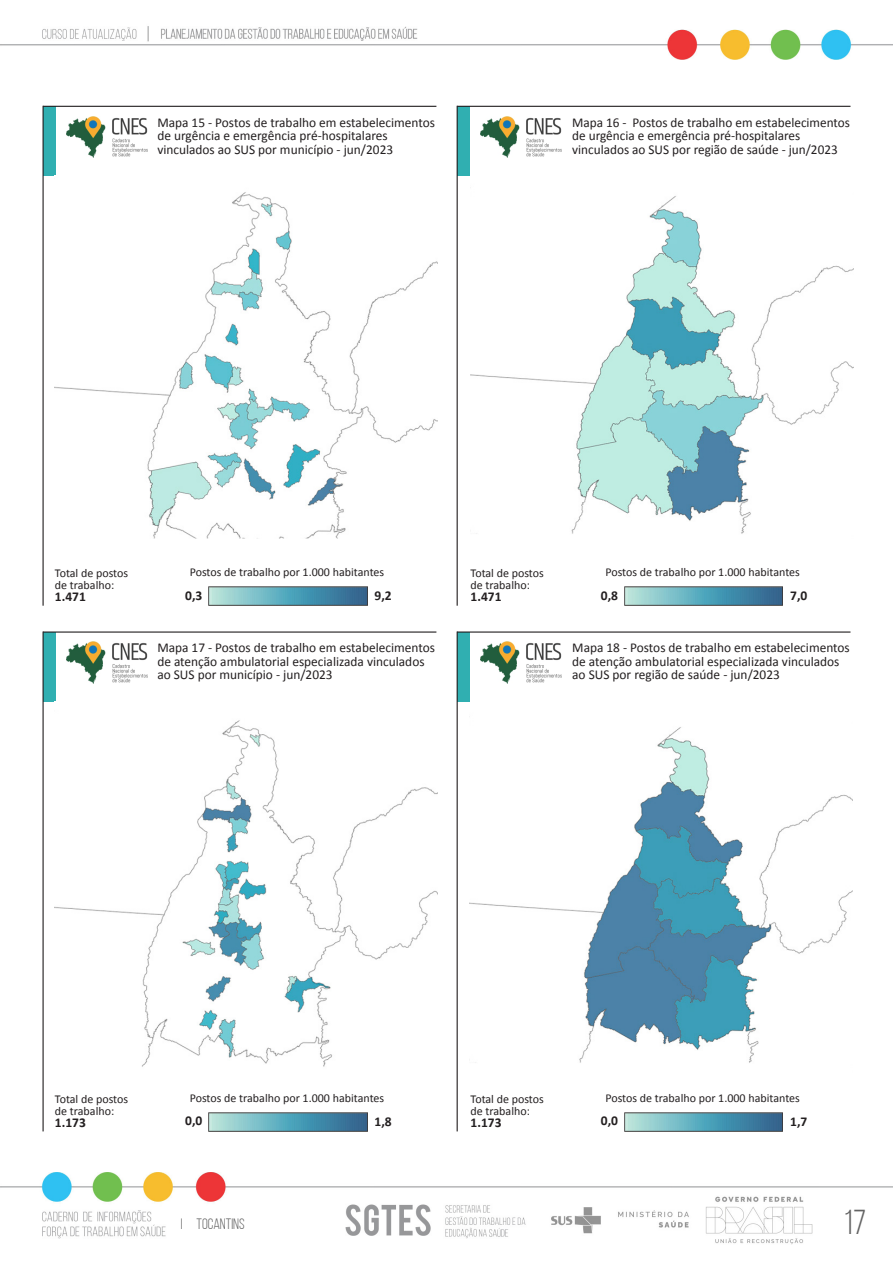
<style>
.page{position:relative;width:893px;height:1263px;background:#fff}
.page>*{position:absolute;margin:0;border:0;box-sizing:border-box;transform-origin:0 0}
.t1{font:34.5px "Bebas Neue";color:#636363}
.t2{font:15px "Bebas Neue";color:#636363}
.t3{font:13.5px/13.5px "Calibri";color:#231f20}
.t4{font:700 13.5px "Calibri";color:#231f20}
.t5{font:12px/12px "Calibri";color:#231f20}
</style>
<div class="page">
<img style="left:0;top:26px;width:893px;height:33px">
<img style="left:0;top:1172px;width:893px;height:73px">
<div style="left:43px;top:106px;width:12px;height:70px;background:#30afb1"></div>
<img style="left:66px;top:116px;width:82px;height:42px">
<hr style="left:43px;top:106px;width:393px;height:1px;background:#231f20">
<hr style="left:43px;top:106px;width:1px;height:500px;background:#231f20">
<div style="left:457px;top:106px;width:12px;height:70px;background:#30afb1"></div>
<img style="left:481px;top:116px;width:81px;height:42px">
<hr style="left:457px;top:106px;width:393px;height:1px;background:#231f20">
<hr style="left:457px;top:106px;width:1px;height:500px;background:#231f20">
<div style="left:43px;top:632px;width:12px;height:69px;background:#30afb1"></div>
<img style="left:66px;top:642px;width:82px;height:41px">
<hr style="left:43px;top:631px;width:393px;height:2px;background:#231f20">
<hr style="left:43px;top:631px;width:1px;height:500px;background:#231f20">
<div style="left:457px;top:632px;width:12px;height:69px;background:#30afb1"></div>
<img style="left:481px;top:642px;width:81px;height:41px">
<hr style="left:457px;top:631px;width:393px;height:2px;background:#231f20">
<hr style="left:457px;top:631px;width:1px;height:500px;background:#231f20">
<img style="left:55px;top:192px;width:383px;height:347px">
<img style="left:471px;top:196px;width:382px;height:338px">
<img style="left:209px;top:587px;width:158px;height:19px">
<img style="left:625px;top:587px;width:158px;height:19px">
<img style="left:55px;top:720px;width:383px;height:347px">
<img style="left:470px;top:727px;width:383px;height:336px">
<img style="left:209px;top:1112px;width:158px;height:19px">
<img style="left:625px;top:1112px;width:158px;height:19px">
<p class="t3" style="left:157px;top:115px;width:279px">Mapa 15 - Postos de trabalho em estabelecimentos de urgência e emergência pré-hospitalares vinculados ao SUS por município - jun/2023</p>
<p class="t3" style="left:572px;top:115px;width:279px">Mapa 16 - Postos de trabalho em estabelecimentos de urgência e emergência pré-hospitalares vinculados ao SUS por região de saúde - jun/2023</p>
<p class="t5" style="left:190px;top:566px;width:196px">Postos de trabalho por 1.000 habitantes</p>
<p class="t4" style="left:185px;top:586px;width:19px">0,3</p>
<p class="t5" style="left:605px;top:566px;width:196px">Postos de trabalho por 1.000 habitantes</p>
<p class="t4" style="left:601px;top:586px;width:19px">0,8</p>
<p class="t5" style="left:55px;top:567px;width:75px">Total de postos de trabalho:</p>
<p class="t4" style="left:55px;top:587px;width:32px">1.471</p>
<p class="t4" style="left:790px;top:586px;width:19px">7,0</p>
<p class="t5" style="left:471px;top:567px;width:75px">Total de postos de trabalho:</p>
<p class="t4" style="left:471px;top:587px;width:32px">1.471</p>
<p class="t4" style="left:374px;top:586px;width:19px">9,2</p>
<p class="t3" style="left:157px;top:641px;width:279px">Mapa 17 - Postos de trabalho em estabelecimentos de atenção ambulatorial especializada vinculados ao SUS por município - jun/2023</p>
<p class="t3" style="left:572px;top:641px;width:279px">Mapa 18 - Postos de trabalho em estabelecimentos de atenção ambulatorial especializada vinculados ao SUS por região de saúde - jun/2023</p>
<p class="t5" style="left:190px;top:1092px;width:196px">Postos de trabalho por 1.000 habitantes</p>
<p class="t4" style="left:185px;top:1111px;width:19px">0,0</p>
<p class="t5" style="left:605px;top:1092px;width:196px">Postos de trabalho por 1.000 habitantes</p>
<p class="t4" style="left:601px;top:1111px;width:19px">0,0</p>
<p class="t5" style="left:55px;top:1092px;width:75px">Total de postos de trabalho:</p>
<p class="t4" style="left:55px;top:1113px;width:32px">1.173</p>
<p class="t4" style="left:790px;top:1112px;width:19px">1,7</p>
<p class="t5" style="left:471px;top:1092px;width:75px">Total de postos de trabalho:</p>
<p class="t4" style="left:471px;top:1113px;width:32px">1.173</p>
<p class="t4" style="left:374px;top:1112px;width:19px">1,8</p>
<p class="t2" style="left:181px;top:1216px;width:65px">I TOCANTINS</p>
<h1 class="t1" style="left:843px;top:1204px;width:24px">17</h1>
</div>
